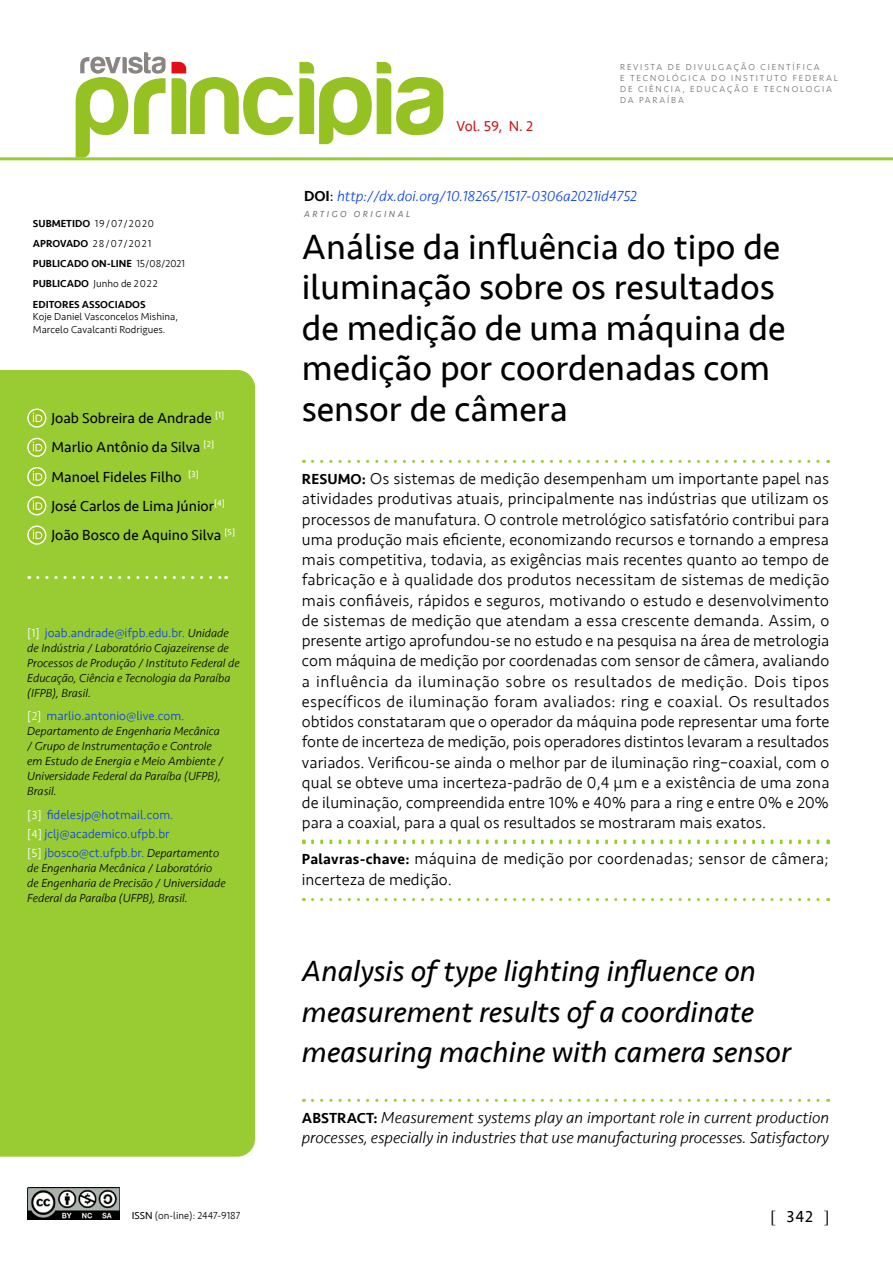
<style>
.page{position:relative;width:893px;height:1263px;background:#fff}
.page>*{position:absolute;margin:0;border:0;box-sizing:border-box;transform-origin:0 0}
.t1{font:36px/40.5px "Seravek";color:#000}
.t2{font:italic 30px/40.5px "Seravek";color:#000}
.t3{font:300 16.5px/20.2px "Seravek";color:#000;text-align:justify}
.t4{font:italic 300 16.5px/20.2px "Seravek";letter-spacing:-.005em;color:#000}
.t5{font:16.5px "Seravek";color:#000}
.t6{font:15px/29.2px "Seravek";color:#000}
.t7{font:italic 300 15px "Seravek";color:#0d42eb}
.t8{font:14.7px "Seravek";color:#cd1719}
.t9{font:300 12.75px/19.2px "Seravek";color:#0d42eb}
.t10{font:italic 300 12px/15px "Seravek";color:#000}
.t11{font:500 10.5px/20.2px "Seravek";color:#000}
.t12{font:300 10.5px/12.6px "Seravek";color:#000}
.t13{font:300 9px/10.8px "Seravek";letter-spacing:.2em;color:#706f6f}
.t14{font:italic 9px "Seravek";letter-spacing:.285em;color:#706f6f}
.s1{font-weight:300}
.s2{font-size:12px;color:#fff}
.s3{font-style:italic;font-size:12px;color:#000}
.s4{font-weight:500;font-style:normal;color:#000}
.s5{font-weight:400;font-style:normal;color:#000}
.s6{font-weight:500;font-size:15px}
.s7{font-weight:500;font-style:normal;font-size:15px}
.s8{font-weight:400}
.s9{font-family:"Times New Roman"}
</style>
<div class="page">
<div style="left:0;top:370px;width:255px;height:787px;background:#9c3"></div>
<svg style="left:172px;top:62px;width:271px;height:82px"></svg>
<svg style="left:76px;top:52px;width:90px;height:105px"></svg>
<img style="left:28px;top:1187px;width:91px;height:32px">
<svg style="left:312px;top:460px;width:517px;height:3px"></svg>
<svg style="left:312px;top:839px;width:517px;height:5px"></svg>
<svg style="left:312px;top:898px;width:517px;height:3px"></svg>
<svg style="left:312px;top:1099px;width:517px;height:3px"></svg>
<svg style="left:27px;top:408px;width:20px;height:21px"></svg>
<svg style="left:27px;top:438px;width:20px;height:20px"></svg>
<svg style="left:27px;top:467px;width:20px;height:20px"></svg>
<svg style="left:27px;top:496px;width:20px;height:20px"></svg>
<svg style="left:27px;top:525px;width:20px;height:21px"></svg>
<svg style="left:38px;top:576px;width:189px;height:3px"></svg>
<hr style="left:0;top:157px;width:893px;height:3px;background:#9c3">
<p class="t11" style="left:33px;top:213px;width:153px">SUBMETIDO <span class="s1">19/07/2020<br></span>APROVADO <span class="s1">28/07/2021<br></span>PUBLICADO ON-LINE <span class="s1">15/08/2021<br></span>PUBLICADO <span class="s1">Junho de 2022<br></span>EDITORES ASSOCIADOS</p>
<p class="t12" style="left:33px;top:311px;width:146px">Koje Daniel Vasconcelos Mishina,<br>Marcelo Cavalcanti Rodrigues.</p>
<p class="t6" style="left:52px;top:403px;width:185px">Joab Sobreira de Andrade <sup>[1]<br></sup>Marlio Antônio da Silva <sup>[2]<br></sup>Manoel Fideles Filho <sup>[3]<br></sup>José Carlos de Lima Júnior<sup>[4]<br></sup>João Bosco de Aquino Silva <sup>[5]</sup></p>
<p class="t9" style="left:27px;top:623px;width:203px"><span class="s2">[1]</span> joab.andrade@ifpb.edu.br. <span class="s3">Unidade</span></p>
<p class="t10" style="left:27px;top:640px;width:214px">de Indústria / Laboratório Cajazeirense de Processos de Produção / Instituto Federal de Educação, Ciência e Tecnologia da Paraíba (IFPB), Brasil.</p>
<p class="t9" style="left:27px;top:706px;width:159px"><span class="s2">[2]</span> marlio.antonio@live.com.</p>
<p class="t10" style="left:27px;top:724px;width:198px">Departamento de Engenharia Mecânica / Grupo de Instrumentação e Controle em Estudo de Energia e Meio Ambiente /<br>Universidade Federal da Paraíba (UFPB),<br>Brasil.</p>
<p class="t9" style="left:27px;top:805px;width:193px"><span class="s2">[3]</span> fidelesjp@hotmail.com.<br><span class="s2">[4]</span> jclj@academico.ufpb.br<br><span class="s2">[5]</span> jbosco@ct.ufpb.br. <span class="s3">Departamento</span></p>
<p class="t10" style="left:27px;top:861px;width:200px">de Engenharia Mecânica / Laboratório de Engenharia de Precisão / Universidade<br>Federal da Paraíba (UFPB), Brasil.</p>
<p class="t8" style="left:456px;top:115px;width:78px">Vol. 59, N. 2</p>
<p class="t13" style="left:620px;top:62px;width:219px">REVISTA DE DIVULGAÇÃO CIENTÍFICA<br>E TECNOLÓGICA DO INSTITUTO FEDERAL<br>DE CIÊNCIA, EDUCAÇÃO E TECNOLOGIA<br>DA PARAÍBA</p>
<p class="t7" style="left:304px;top:187px;width:334px"><span class="s4">DOI</span><span class="s5">:</span> http://dx.doi.org/10.18265/1517-0306a2021id4752</p>
<h1 class="t1" style="left:302px;top:226px;width:485px">Análise da influência do tipo de iluminação sobre os resultados de medição de uma máquina de medição por coordenadas com sensor de câmera</h1>
<p class="t14" style="left:304px;top:207px;width:108px">ARTIGO ORIGINAL</p>
<p class="t3" style="left:302px;top:469px;width:529px"><span class="s6">RESUMO:</span> Os sistemas de medição desempenham um importante papel nas atividades produtivas atuais, principalmente nas indústrias que utilizam os processos de manufatura. O controle metrológico satisfatório contribui para uma produção mais eficiente, economizando recursos e tornando a empresa mais competitiva, todavia, as exigências mais recentes quanto ao tempo de fabricação e à qualidade dos produtos necessitam de sistemas de medição mais confiáveis, rápidos e seguros, motivando o estudo e desenvolvimento de sistemas de medição que atendam a essa crescente demanda. Assim, o presente artigo aprofundou-se no estudo e na pesquisa na área de metrologia com máquina de medição por coordenadas com sensor de câmera, avaliando a influência da iluminação sobre os resultados de medição. Dois tipos específicos de iluminação foram avaliados: ring e coaxial. Os resultados obtidos constataram que o operador da máquina pode representar uma forte fonte de incerteza de medição, pois operadores distintos levaram a resultados variados. Verificou-se ainda o melhor par de iluminação ring–coaxial, com o qual se obteve uma incerteza-padrão de 0,4 µm e a existência de uma zona de iluminação, compreendida entre 10% e 40% para a ring e entre 0% e 20% para a coaxial, para a qual os resultados se mostraram mais exatos.</p>
<p class="t3" style="left:302px;top:848px;width:528px;line-height:21.6px"><span class="s6">Palavras-chave:</span> máquina de medição por coordenadas; sensor de câmera; incerteza de medição.</p>
<h2 class="t2" style="left:302px;top:951px;width:491px">Analysis of type lighting influence on measurement results of a coordinate measuring machine with camera sensor</h2>
<p class="t4" style="left:302px;top:1108px;width:529px"><span class="s7">ABSTRACT:</span> Measurement systems play an important role in current production processes, especially in industries that use manufacturing processes. Satisfactory</p>
<p class="t12" style="left:132px;top:1210px;width:110px"><span class="s8">ISSN</span> (on-line): 2447-9187</p>
<p class="t5" style="left:770px;top:1204px;width:60px"><span class="s9">[</span> 342 <span class="s9">]</span></p>
</div>
